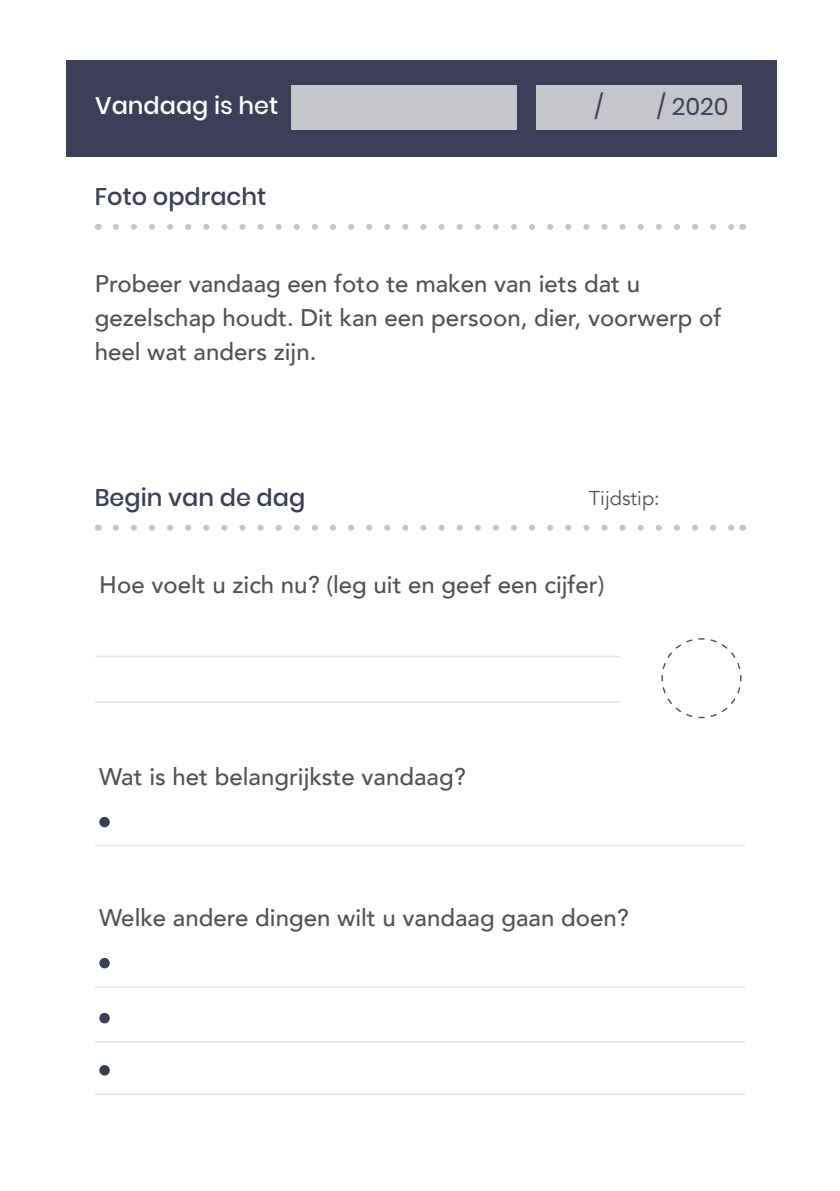
<style>
.page{position:relative;width:840px;height:1191px;background:#fff}
.page>*{position:absolute;margin:0;border:0;box-sizing:border-box;transform-origin:0 0}
.t1{font:500 24px/34px "Avenir";color:#505253}
.t2{font:500 24px "Poppins";color:#3c3f57}
.t3{font:500 24px "Poppins";color:#fff}
.t4{font:24px "Poppins";color:#3d4055}
.t5{font:20px "Avenir";color:#505253}
</style>
<div class="page">
<div style="left:66px;top:60px;width:710px;height:96px;background:#3c3f57"></div>
<div style="left:290px;top:85px;width:226px;height:44px;background:#c5c5cc"></div>
<div style="left:535px;top:85px;width:206px;height:44px;background:#c5c5cc"></div>
<svg style="left:116px;top:224px;width:616px;height:6px"></svg>
<hr style="left:95px;top:655px;width:524px;height:2px;background:#e6e2de">
<hr style="left:95px;top:844px;width:649px;height:2px;background:#e6e2de">
<hr style="left:95px;top:986px;width:649px;height:1px;background:#e6e2de">
<hr style="left:95px;top:1041px;width:649px;height:1px;background:#e6e2de">
<hr style="left:95px;top:1093px;width:649px;height:2px;background:#e6e2de">
<hr style="left:95px;top:701px;width:524px;height:1px;background:#e6e2de">
<div style="left:99px;top:958px;width:11px;height:10px;background:#3a3d54;border-radius:50%"></div>
<div style="left:99px;top:1013px;width:11px;height:10px;background:#3a3d54;border-radius:50%"></div>
<div style="left:99px;top:1065px;width:11px;height:10px;background:#393d51;border-radius:50%"></div>
<div style="left:99px;top:817px;width:11px;height:10px;background:#3a3d54;border-radius:50%"></div>
<svg style="left:661px;top:638px;width:80px;height:81px"></svg>
<svg style="left:116px;top:525px;width:616px;height:6px"></svg>
<p class="t3" style="left:95px;top:92px;width:184px">Vandaag is het</p>
<p class="t4" style="left:594px;top:93px;width:10px">/</p>
<p class="t4" style="left:656px;top:93px;width:73px">/ 2020</p>
<p class="t2" style="left:95px;top:182px;width:173px">Foto opdracht</p>
<p class="t1" style="left:95px;top:265px;width:628px">Probeer vandaag een foto te maken van iets dat u gezelschap houdt. Dit kan een persoon, dier, voorwerp of heel wat anders zijn.</p>
<p class="t2" style="left:95px;top:483px;width:212px">Begin van de dag</p>
<p class="t5" style="left:588px;top:486px;width:72px">Tijdstip:</p>
<p class="t1" style="left:99px;top:567px;width:506px">Hoe voelt u zich nu? (leg uit en geef een cijfer)</p>
<p class="t1" style="left:99px;top:758px;width:367px">Wat is het belangrijkste vandaag?</p>
<p class="t1" style="left:99px;top:899px;width:530px">Welke andere dingen wilt u vandaag gaan doen?</p>
</div>
